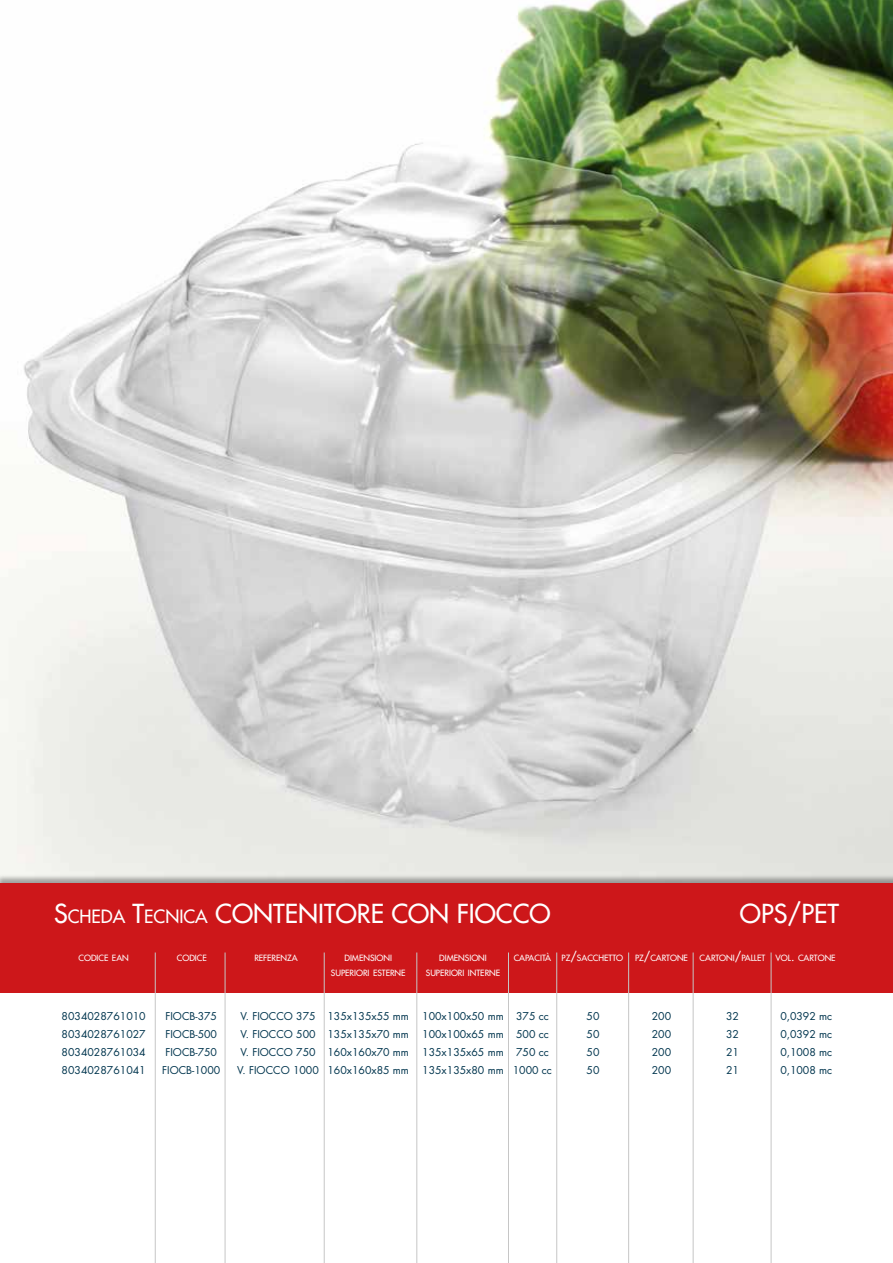
<style>
.page{position:relative;width:893px;height:1263px;background:#fff}
.page>*{position:absolute;margin:0;border:0;box-sizing:border-box;transform-origin:0 0}
.t1{font:500 25.5px "Futura Std";color:#fff}
.t2{font:10.5px/18px "Futura Std";color:#00354e;text-align:justify}
.t3{font:500 8.4px/14.4px "Futura Std";color:#fff;text-align:center}
.s1{font-size:17.85px}
.s2{font-size:12px}
</style>
<div class="page">
<img style="left:0;top:0;width:893px;height:874px">
<div style="left:0;top:874px;width:893px;height:119px;background:#000;opacity:.34"></div>
<div style="left:0;top:883px;width:893px;height:110px;background:#cd171a"></div>
<hr style="left:155px;top:952px;width:1px;height:311px;background:#c6c6c6">
<hr style="left:225px;top:952px;width:1px;height:311px;background:#c6c6c6">
<hr style="left:324px;top:952px;width:1px;height:311px;background:#c6c6c6">
<hr style="left:416px;top:952px;width:1px;height:311px;background:#c6c6c6">
<hr style="left:508px;top:952px;width:1px;height:311px;background:#c6c6c6">
<hr style="left:556px;top:952px;width:1px;height:311px;background:#c6c6c6">
<hr style="left:628px;top:952px;width:1px;height:311px;background:#c6c6c6">
<hr style="left:693px;top:952px;width:1px;height:311px;background:#c6c6c6">
<hr style="left:771px;top:952px;width:1px;height:311px;background:#c6c6c6">
<h1 class="t1" style="left:54px;top:897px;width:178px">S<span class="s1">CHEDA</span> T<span class="s1">ECNICA</span> CONTENITORE</h1>
<h1 class="t1" style="left:391px;top:897px;width:20px">CON</h1>
<h1 class="t1" style="left:457px;top:897px;width:17px">FIOCCO</h1>
<h1 class="t1" style="left:740px;top:897px;width:17px">OPS</h1>
<h1 class="t1" style="left:787px;top:897px;width:27px">/PET</h1>
<p class="t3" style="left:79px;top:950px;width:52px">CODICE EAN</p>
<p class="t3" style="left:177px;top:950px;width:31px">CODICE</p>
<p class="t3" style="left:254px;top:951px;width:45px">REFERENZA</p>
<p class="t3" style="left:331px;top:951px;width:76px">DIMENSIONI<br>SUPERIORI ESTERNE</p>
<p class="t3" style="left:426px;top:951px;width:76px">DIMENSIONI<br>SUPERIORI INTERNE</p>
<p class="t3" style="left:514px;top:951px;width:111px">CAPACITÀ PZ<span class="s2">/</span>SACCHETTO</p>
<p class="t3" style="left:635px;top:950px;width:55px">PZ<span class="s2">/</span>CARTONE</p>
<p class="t3" style="left:700px;top:950px;width:138px">CARTONI<span class="s2">/</span>PALLET VOL<span class="s2">.</span> CARTONE</p>
<p class="t2" style="left:62px;top:1007px;width:86px">8034028761010<br>8034028761027<br>8034028761034<br>8034028761041</p>
<p class="t2" style="left:162px;top:1007px;width:60px;text-align:center">FIOCB-375<br>FIOCB-500<br>FIOCB-750<br>FIOCB-1000</p>
<p class="t2" style="left:237px;top:1007px;width:83px;text-align:center">V. FIOCCO 375<br>V. FIOCCO 500<br>V. FIOCCO 750<br>V. FIOCCO 1000</p>
<p class="t2" style="left:327px;top:1007px;width:83px">135x135x55 mm 135x135x70 mm 160x160x70 mm 160x160x85 mm</p>
<p class="t2" style="left:422px;top:1007px;width:83px">100x100x50 mm 100x100x65 mm 135x135x65 mm 135x135x80 mm</p>
<p class="t2" style="left:513px;top:1007px;width:41px;text-align:center">375 cc<br>500 cc<br>750 cc<br>1000 cc</p>
<p class="t2" style="left:587px;top:1007px;width:14px">50<br>50<br>50<br>50</p>
<p class="t2" style="left:652px;top:1007px;width:21px">200<br>200<br>200<br>200</p>
<p class="t2" style="left:726px;top:1007px;width:14px">32<br>32<br>21<br>21</p>
<p class="t2" style="left:780px;top:1007px;width:53px">0,0392 mc 0,0392 mc 0,1008 mc 0,1008 mc</p>
</div>
